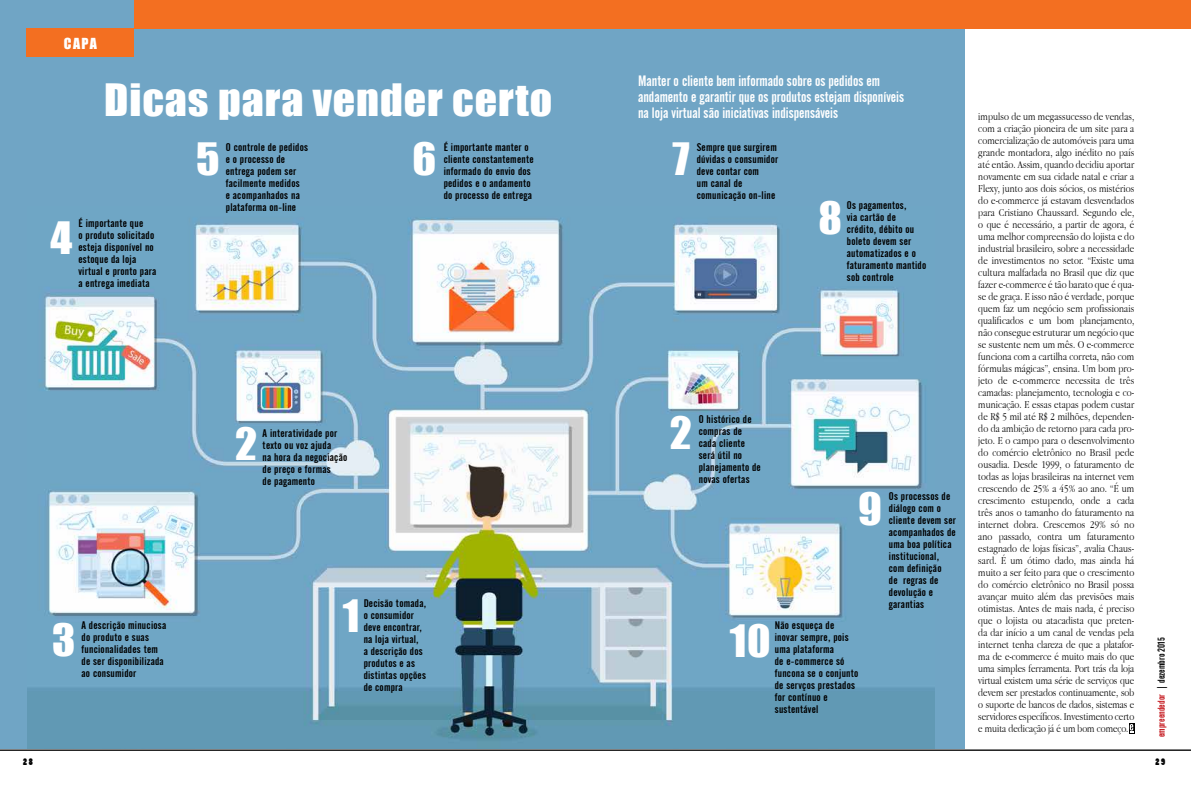
<style>
.page{position:relative;width:1191px;height:794px;background:#fff}
.page>*{position:absolute;margin:0;border:0;box-sizing:border-box;transform-origin:0 0}
.t1{font:41px "Impact";letter-spacing:.02em;color:#fff;scale:1.07 1}
.t2{font:15px/16px "Alternate Gothic No 2 BT";color:#fff}
.t3{font:14px "Impact";color:#fff}
.t4{font:300 11px/12px "Apple Garamond";color:#000;text-align:justify}
.t5{font:11px/12px "Alternate Gothic No 2 BT";letter-spacing:.02em;color:#000;scale:1.07 1}
.t6{font:10px "Alternate Gothic No 2 BT";color:#000}
.t7{font:9px "Poplar Std";color:#000}
.s1{color:#c4161c}
</style>
<div class="page">
<hr style="left:0;top:749px;width:1191px;height:2px;background:#000">
<div style="left:0;top:0;width:964px;height:749px;background:#70a5c5"></div>
<img style="left:28px;top:218px;width:906px;height:531px">
<div style="left:26px;top:28px;width:108px;height:29px;background:#f36f21"></div>
<div style="left:134px;top:0;width:1057px;height:29px;background:#f36f21"></div>
<svg style="left:1129px;top:723px;width:5px;height:10px"></svg>
<svg style="left:1129px;top:724px;width:4px;height:8px"></svg>
<p class="t3" style="left:64px;top:33px;width:34px">capa</p>
<h2 class="t2" style="left:638px;top:73px;width:267px">Manter o cliente bem informado sobre os pedidos em andamento e garantir que os produtos estejam disponíveis na loja virtual são iniciativas indispensáveis</h2>
<h1 class="t1" style="left:104px;top:68px;width:420px">Dicas para vender certo</h1>
<p class="t5" style="left:444px;top:141px;width:85px">É importante manter o cliente constantemente informado do envio dos pedidos e o andamento do processo de entrega</p>
<h1 class="t1" style="left:196px;top:127px;width:24px">5</h1>
<h1 class="t1" style="left:412px;top:127px;width:24px">6</h1>
<h1 class="t1" style="left:672px;top:127px;width:18px">7</h1>
<p class="t5" style="left:226px;top:141px;width:78px">O controle de pedidos e o processo de entrega podem ser facilmente medidos<br>e acompanhados na plataforma on-line</p>
<p class="t5" style="left:697px;top:141px;width:78px">Sempre que surgirem dúvidas o consumidor deve contar com<br>um canal de comunicação on-line</p>
<h1 class="t1" style="left:818px;top:186px;width:23px">8</h1>
<p class="t5" style="left:847px;top:199px;width:76px">Os pagamentos,<br>via cartão de crédito, débito ou boleto devem ser automatizados e o faturamento mantido sob controle</p>
<p class="t5" style="left:79px;top:217px;width:74px">É importante que<br>o produto solicitado esteja disponível no estoque da loja virtual e pronto para a entrega imediata</p>
<h1 class="t1" style="left:51px;top:206px;width:22px">4</h1>
<p class="t5" style="left:82px;top:619px;width:81px">A descrição minuciosa do produto e suas funcionalidades tem de ser disponibilizada ao consumidor</p>
<h1 class="t1" style="left:52px;top:608px;width:23px">3</h1>
<h1 class="t1" style="left:235px;top:412px;width:22px">2</h1>
<h1 class="t1" style="left:669px;top:401px;width:22px">2</h1>
<p class="t5" style="left:263px;top:427px;width:81px">A interatividade por texto ou voz ajuda<br>na hora da negociação de preço e formas<br>de pagamento</p>
<p class="t5" style="left:699px;top:413px;width:59px">O histórico de compras de cada cliente será útil no planejamento de novas ofertas</p>
<h1 class="t1" style="left:858px;top:477px;width:24px">9</h1>
<p class="t5" style="left:364px;top:597px;width:60px">Decisão tomada, o consumidor deve encontrar, na loja virtual,<br>a descrição dos produtos e as distintas opções de compra</p>
<h1 class="t1" style="left:343px;top:584px;width:17px">1</h1>
<p class="t5" style="left:775px;top:619px;width:80px">Não esqueça de inovar sempre, pois uma plataforma<br>de e-commerce só funcona se o conjunto de servços prestados for contínuo e sustentável</p>
<h1 class="t1" style="left:729px;top:609px;width:40px">10</h1>
<p class="t5" style="left:889px;top:490px;width:64px">Os processos de diálogo com o cliente devem ser acompanhados de uma boa política institucional, com definição<br>de regras de devolução e garantias</p>
<p class="t4" style="left:978px;top:110px;width:157px">impulso de um megassucesso de vendas, com a criação pioneira de um site para a comercialização de automóveis para uma grande montadora, algo inédito no país até então. Assim, quando decidiu aportar novamente em sua cidade natal e criar a Flexy, junto aos dois sócios, os mistérios do e-commerce já estavam desvendados para Cristiano Chaussard. Segundo ele, o que é necessário, a partir de agora, é uma melhor compreensão do lojista e do industrial brasileiro, sobre a necessidade de investimentos no setor. “Existe uma cultura malfadada no Brasil que diz que fazer e-commerce é tão barato que é qua&shy;se de graça. E isso não é verdade, porque quem faz um negócio sem profissionais qualificados e um bom planejamento, não consegue estruturar um negócio que se sustente nem um mês. O e-commerce funciona com a cartilha correta, não com fórmulas mágicas”, ensina. Um bom pro&shy;jeto de e-commerce necessita de três camadas: planejamento, tecnologia e co&shy;municação. E essas etapas podem custar de R$ 5 mil até R$ 2 milhões, dependen&shy;do da ambição de retorno para cada pro&shy;jeto. E o campo para o desenvolvimento do comércio eletrônico no Brasil pede ousadia. Desde 1999, o faturamento de todas as lojas brasileiras na internet vem crescendo de 25% a 45% ao ano. “É um crescimento estupendo, onde a cada três anos o tamanho do faturamento na internet dobra. Crescemos 29% só no ano passado, contra um faturamento estagnado de lojas físicas”, avalia Chaus&shy;sard. É um ótimo dado, mas ainda há muito a ser feito para que o crescimento do comércio eletrônico no Brasil possa avançar muito além das previsões mais otimistas. Antes de mais nada, é preciso que o lojista ou atacadista que preten&shy;da dar início a um canal de vendas pela internet tenha clareza de que a platafor&shy;ma de e-commerce é muito mais do que uma simples ferramenta. Port trás da loja virtual existem uma série de serviços que devem ser prestados continuamente, sob o suporte de bancos de dados, sistemas e servidores específicos. Investimento certo e muita dedicação já é um bom começo.</p>
<p class="t6" style="left:1155px;top:737px;width:101px;rotate:-90deg"><span class="s1">empreendedor</span> | dezembro 2015</p>
<p class="t7" style="left:23px;top:757px;width:11px">28</p>
<p class="t7" style="left:1155px;top:757px;width:11px">29</p>
</div>
